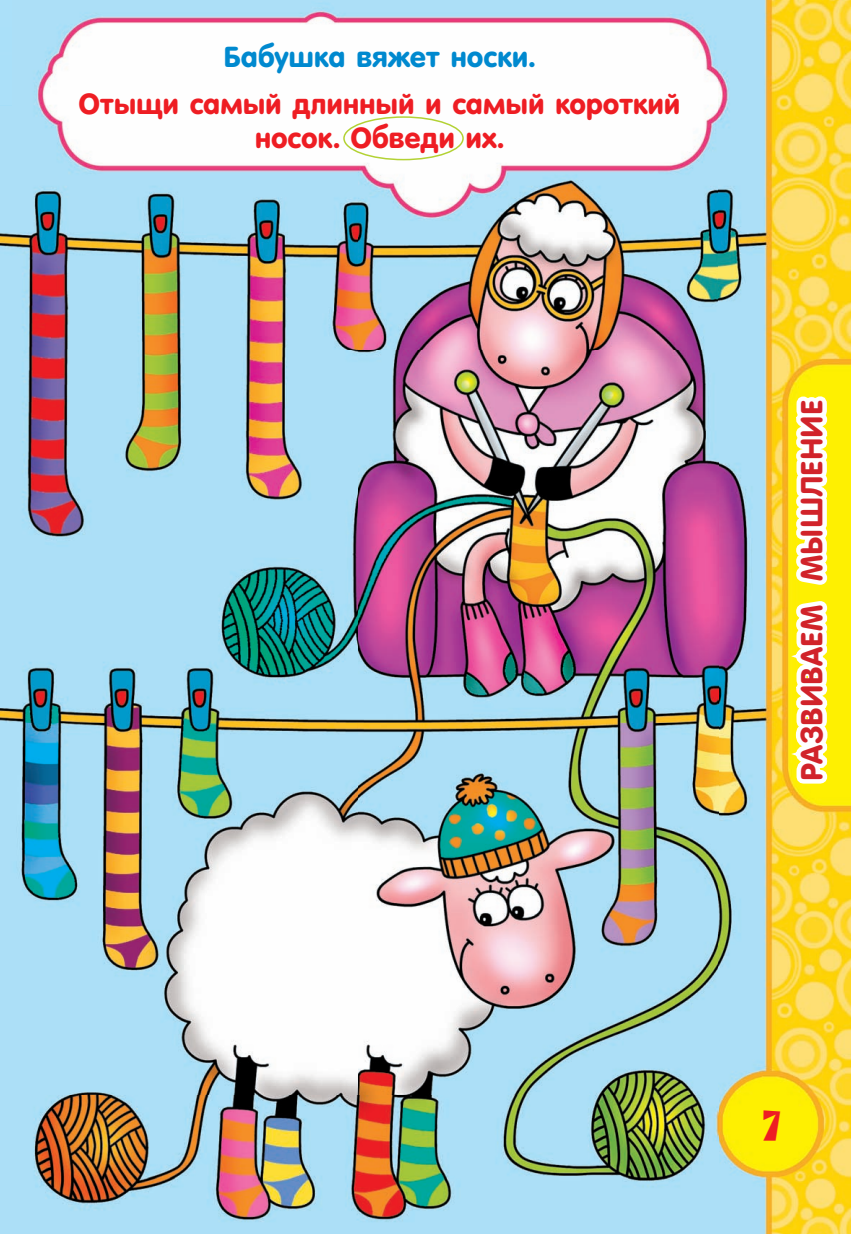
<style>
.page{position:relative;width:851px;height:1234px;background:#fff}
.page>*{position:absolute;margin:0;border:0;box-sizing:border-box;transform-origin:0 0}
.t1{font:33px "Rublik C";color:#ee1d23}
.t2{font:30px "v Sans Rounded";letter-spacing:.005em;color:#d1232a}
.t3{font:28.5px/47px "v Sans Rounded";letter-spacing:-.01em;color:#ee1d23;text-align:center}
.s1{color:#0089cf}
</style>
<div class="page">
<img style="left:0;top:0;width:850px;height:1233px">
<div style="left:343px;top:116px;width:120px;height:44px;border:2px solid #b3d234;border-radius:50%"></div>
<img style="left:0;top:0;width:11px;height:105px">
<svg style="left:776px;top:596px;width:74px;height:192px"></svg>
<svg style="left:782px;top:392px;width:68px;height:198px"></svg>
<p class="t3" style="left:78px;top:33px;width:603px"><span class="s1">Бабушка вяжет носки.<br></span>Отыщи самый длинный и самый короткий</p>
<p class="t3" style="left:255px;top:114px;width:251px">носок. Обведи их.</p>
<p class="t2" style="left:791px;top:780px;width:382px;rotate:-90deg">РАЗВИВАЕМ МЫШЛЕНИЕ</p>
<p class="t1" style="left:762px;top:1110px;width:20px">7</p>
</div>
